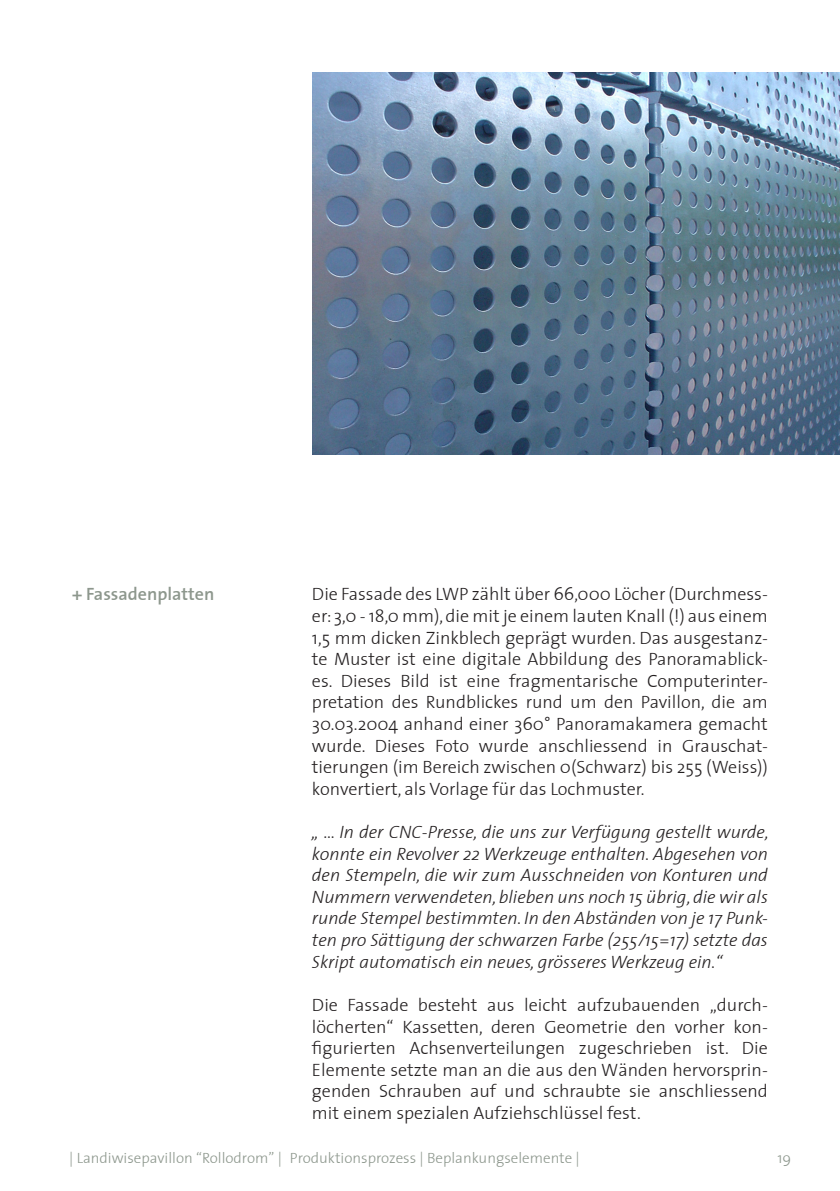
<style>
.page{position:relative;width:840px;height:1191px;background:#fff}
.page>*{position:absolute;margin:0;border:0;box-sizing:border-box;transform-origin:0 0}
.t1{font:300 18px/21.6px "ETH";color:#231f20;text-align:justify}
.t2{font:italic 300 18px/21.6px "ETH";color:#231f20;text-align:justify}
.t3{font:600 18px "ETH";color:#8d978d}
.t4{font:300 15px "ETH";color:#8d978d}
</style>
<div class="page">
<img style="left:312px;top:72px;width:527px;height:382px">
<p class="t1" style="left:312px;top:583px;width:457px">Die Fassade des LWP zählt über 66,000 Löcher (Durchmess&shy;er: 3,0 - 18,0 mm), die mit je einem lauten Knall (!) aus einem 1,5 mm dicken Zinkblech geprägt wurden. Das ausgestanz&shy;te Muster ist eine digitale Abbildung des Panoramablick&shy;es. Dieses Bild ist eine fragmentarische Computerinter&shy;pretation des Rundblickes rund um den Pavillon, die am 30.03.2004 anhand einer 360° Panoramakamera gemacht wurde. Dieses Foto wurde anschliessend in Grauschat&shy;tierungen (im Bereich zwischen 0(Schwarz) bis 255 (Weiss)) konvertiert, als Vorlage für das Lochmuster.</p>
<p class="t2" style="left:312px;top:820px;width:458px">„ ... In der CNC-Presse, die uns zur Verfügung gestellt wurde, konnte ein Revolver 22 Werkzeuge enthalten. Abgesehen von den Stempeln, die wir zum Ausschneiden von Konturen und Nummern verwendeten, blieben uns noch 15 übrig, die wir als runde Stempel bestimmten. In den Abständen von je 17 Punk&shy;ten pro Sättigung der schwarzen Farbe (255/15=17) setzte das Skript automatisch ein neues, grösseres Werkzeug ein.“</p>
<p class="t1" style="left:312px;top:993px;width:457px">Die Fassade besteht aus leicht aufzubauenden „durch&shy;löcherten“ Kassetten, deren Geometrie den vorher kon&shy;figurierten Achsenverteilungen zugeschrieben ist. Die Elemente setzte man an die aus den Wänden hervorsprin&shy;genden Schrauben auf und schraubte sie anschliessend mit einem spezialen Aufziehschlüssel fest.</p>
<p class="t4" style="left:290px;top:1145px;width:291px">Produktionsprozess | Beplankungselemente |</p>
<p class="t3" style="left:72px;top:579px;width:144px">+ Fassadenplatten</p>
<p class="t4" style="left:69px;top:1145px;width:214px">| Landiwisepavillon “Rollodrom” |</p>
<p class="t4" style="left:777px;top:1145px;width:15px">19</p>
</div>
